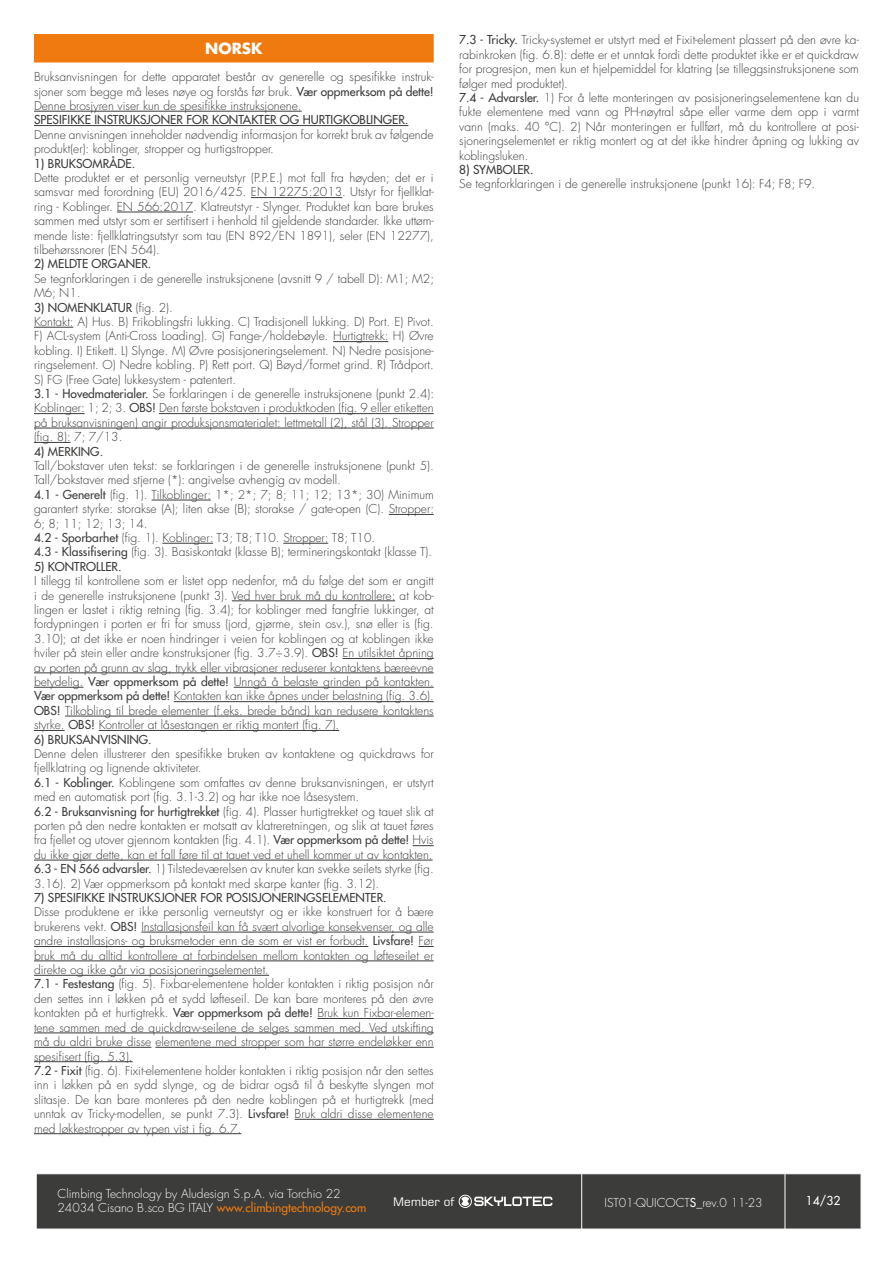
<style>
.page{position:relative;width:893px;height:1263px;background:#fff}
.page>*{position:absolute;margin:0;border:0;box-sizing:border-box;transform-origin:0 0}
.t1{font:700 15px "Futura LTW1 G";color:#fff}
.t2{font:300 12px/14.4px "Futura LTW1 G";color:#3c3c3b}
.t3{font:500 12px "Futura LTW1 G";color:#3c3c3b}
.t4{font:300 12px/14.4px "Futura LTW1 G";color:#fff}
.t5{font:500 12px "Futura LTW1 G";color:#fff}
.t6{font:11.7px "Square 721 BT";color:#fff}
.s1{font-weight:500}
.s2{font-weight:500;color:#ef7b10}
</style>
<div class="page">
<div style="left:37px;top:1174px;width:824px;height:55px;background:#3c3c3b"></div>
<hr style="left:581px;top:1174px;width:1px;height:55px;background:#fff">
<hr style="left:785px;top:1174px;width:1px;height:55px;background:#fff">
<div style="left:34px;top:34px;width:400px;height:29px;background:#ef7b10"></div>
<hr style="left:34px;top:111px;width:268px;height:1px;background:#3c3c3b">
<hr style="left:34px;top:125px;width:374px;height:1px;background:#3c3c3b">
<hr style="left:251px;top:197px;width:91px;height:1px;background:#3c3c3b">
<hr style="left:117px;top:212px;width:76px;height:1px;background:#3c3c3b">
<hr style="left:34px;top:327px;width:39px;height:1px;background:#3c3c3b">
<hr style="left:333px;top:341px;width:55px;height:1px;background:#3c3c3b">
<hr style="left:34px;top:413px;width:51px;height:1px;background:#3c3c3b">
<hr style="left:159px;top:413px;width:275px;height:1px;background:#3c3c3b">
<hr style="left:34px;top:428px;width:400px;height:1px;background:#3c3c3b">
<hr style="left:34px;top:442px;width:37px;height:1px;background:#3c3c3b">
<hr style="left:152px;top:500px;width:59px;height:1px;background:#3c3c3b">
<hr style="left:389px;top:514px;width:45px;height:1px;background:#3c3c3b">
<hr style="left:163px;top:543px;width:50px;height:1px;background:#3c3c3b">
<hr style="left:283px;top:543px;width:45px;height:1px;background:#3c3c3b">
<hr style="left:232px;top:601px;width:163px;height:1px;background:#3c3c3b">
<hr style="left:342px;top:658px;width:92px;height:1px;background:#3c3c3b">
<hr style="left:34px;top:673px;width:400px;height:1px;background:#3c3c3b">
<hr style="left:34px;top:687px;width:49px;height:1px;background:#3c3c3b">
<hr style="left:234px;top:687px;width:200px;height:1px;background:#3c3c3b">
<hr style="left:174px;top:701px;width:260px;height:1px;background:#3c3c3b">
<hr style="left:65px;top:716px;width:369px;height:1px;background:#3c3c3b">
<hr style="left:34px;top:730px;width:31px;height:1px;background:#3c3c3b">
<hr style="left:99px;top:730px;width:240px;height:1px;background:#3c3c3b">
<svg style="left:413px;top:845px;width:21px;height:1px"></svg>
<hr style="left:34px;top:860px;width:399px;height:1px;background:#3c3c3b">
<hr style="left:141px;top:932px;width:293px;height:1px;background:#3c3c3b">
<hr style="left:34px;top:946px;width:334px;height:1px;background:#3c3c3b">
<svg style="left:418px;top:946px;width:16px;height:1px"></svg>
<hr style="left:34px;top:961px;width:400px;height:1px;background:#3c3c3b">
<hr style="left:34px;top:975px;width:235px;height:1px;background:#3c3c3b">
<hr style="left:317px;top:1018px;width:117px;height:1px;background:#3c3c3b">
<hr style="left:34px;top:1033px;width:400px;height:1px;background:#3c3c3b">
<hr style="left:34px;top:1047px;width:117px;height:1px;background:#3c3c3b">
<hr style="left:155px;top:1047px;width:279px;height:1px;background:#3c3c3b">
<hr style="left:34px;top:1061px;width:99px;height:1px;background:#3c3c3b">
<hr style="left:295px;top:1119px;width:139px;height:1px;background:#3c3c3b">
<hr style="left:34px;top:1133px;width:207px;height:1px;background:#3c3c3b">
<svg style="left:458px;top:1194px;width:94px;height:15px"></svg>
<p class="t1" style="left:205px;top:35px;width:59px">NORSK</p>
<p class="t2" style="left:34px;top:69px;width:401px;text-align:justify">Bruksanvisningen for dette apparatet består av generelle og spesifikke instruk&shy;sjoner som begge må leses nøye og forstås før bruk. <span class="s1">Vær oppmerksom på dette!<br></span>Denne brosjyren viser kun de spesifikke instruksjonene.</p>
<p class="t3" style="left:34px;top:110px;width:376px">SPESIFIKKE INSTRUKSJONER FOR KONTAKTER OG HURTIGKOBLINGER.</p>
<p class="t2" style="left:34px;top:126px;width:401px">Denne anvisningen inneholder nødvendig informasjon for korrekt bruk av følgende produkt(er): koblinger, stropper og hurtigstropper.</p>
<p class="t3" style="left:34px;top:153px;width:103px">1) BRUKSOMRÅDE.</p>
<p class="t2" style="left:34px;top:170px;width:401px;text-align:justify">Dette produktet er et personlig verneutstyr (P.P.E.) mot fall fra høyden; det er i samsvar med forordning (EU) 2016/425. EN 12275:2013. Utstyr for fjellklat&shy;ring - Koblinger. EN 566:2017. Klatreutstyr - Slynger. Produktet kan bare brukes sammen med utstyr som er sertifisert i henhold til gjeldende standarder. Ikke uttøm&shy;mende liste: fjellklatringsutstyr som tau (EN 892/EN 1891), seler (EN 12277), tilbehørssnorer (EN 564).</p>
<p class="t3" style="left:34px;top:254px;width:119px">2) MELDTE ORGANER.</p>
<p class="t2" style="left:34px;top:270px;width:402px">Se tegnforklaringen i de generelle instruksjonene (avsnitt 9 / tabell D): M1; M2;<br>M6; N1.</p>
<p class="t2" style="left:34px;top:299px;width:402px"><span class="s1">3) NOMENKLATUR</span> (fig. 2).<br>Kontakt: A) Hus. B) Frikoblingsfri lukking. C) Tradisjonell lukking. D) Port. E) Pivot.<br>F) ACL-system (Anti-Cross Loading). G) Fange-/holdebøyle. Hurtigtrekk: H) Øvre kobling. I) Etikett. L) Slynge. M) Øvre posisjoneringselement. N) Nedre posisjone&shy;ringselement. O) Nedre kobling. P) Rett port. Q) Bøyd/formet grind. R) Trådport.<br>S) FG (Free Gate) lukkesystem - patentert.<br><span class="s1">3.1 - Hovedmaterialer.</span> Se forklaringen i de generelle instruksjonene (punkt 2.4):<br>Koblinger: 1; 2; 3. <span class="s1">OBS!</span> Den første bokstaven i produktkoden (fig. 9 eller etiketten på bruksanvisningen) angir produksjonsmaterialet: lettmetall (2), stål (3). Stropper (fig. 8): 7; 7/13.</p>
<p class="t3" style="left:34px;top:441px;width:71px">4) MERKING.</p>
<p class="t2" style="left:34px;top:458px;width:402px">Tall/bokstaver uten tekst: se forklaringen i de generelle instruksjonene (punkt 5).<br>Tall/bokstaver med stjerne (*): angivelse avhengig av modell.<br><span class="s1">4.1 - Generelt</span> (fig. 1). Tilkoblinger: 1*; 2*; 7; 8; 11; 12; 13*; 30) Minimum garantert styrke: storakse (A); liten akse (B); storakse / gate-open (C). Stropper:<br>6; 8; 11; 12; 13; 14.<br><span class="s1">4.2 - Sporbarhet</span> (fig. 1). Koblinger: T3; T8; T10. Stropper: T8; T10.<br><span class="s1">4.3 - Klassifisering</span> (fig. 3). Basiskontakt (klasse B); termineringskontakt (klasse T).</p>
<p class="t3" style="left:34px;top:556px;width:89px">5) KONTROLLER.</p>
<p class="t2" style="left:34px;top:573px;width:401px;text-align:justify">I tillegg til kontrollene som er listet opp nedenfor, må du følge det som er angitt i de generelle instruksjonene (punkt 3). Ved hver bruk må du kontrollere: at kob&shy;lingen er lastet i riktig retning (fig. 3.4); for koblinger med fangfrie lukkinger, at fordypningen i porten er fri for smuss (jord, gjørme, stein osv.), snø eller is (fig.<br>3.10); at det ikke er noen hindringer i veien for koblingen og at koblingen ikke hviler på stein eller andre konstruksjoner (fig. 3.7÷3.9). <span class="s1">OBS!</span> En utilsiktet åpning av porten på grunn av slag, trykk eller vibrasjoner reduserer kontaktens bæreevne betydelig. <span class="s1">Vær oppmerksom på dette!</span> Unngå å belaste grinden på kontakten.<br><span class="s1">Vær oppmerksom på dette!</span> Kontakten kan ikke åpnes under belastning (fig. 3.6).<br><span class="s1">OBS!</span> Tilkobling til brede elementer (f.eks. brede bånd) kan redusere kontaktens styrke. <span class="s1">OBS!</span> Kontroller at låsestangen er riktig montert (fig. 7).</p>
<p class="t3" style="left:34px;top:729px;width:119px">6) BRUKSANVISNING.</p>
<p class="t2" style="left:34px;top:746px;width:401px">Denne delen illustrerer den spesifikke bruken av kontaktene og quickdraws for fjellklatring og lignende aktiviteter.<br><span class="s1">6.1 - Koblinger.</span> Koblingene som omfattes av denne bruksanvisningen, er utstyrt med en automatisk port (fig. 3.1-3.2) og har ikke noe låsesystem.<br><span class="s1">6.2 - Bruksanvisning for hurtigtrekket</span> (fig. 4). Plasser hurtigtrekket og tauet slik at porten på den nedre kontakten er motsatt av klatreretningen, og slik at tauet føres fra fjellet og utover gjennom kontakten (fig. 4.1). <span class="s1">Vær oppmerksom på dette!</span> Hvis du ikke gjør dette, kan et fall føre til at tauet ved et uhell kommer ut av kontakten.<br><span class="s1">6.3 - EN 566 advarsler.</span> 1) Tilstedeværelsen av knuter kan svekke seilets styrke (fig.<br>3.16). 2) Vær oppmerksom på kontakt med skarpe kanter (fig. 3.12).</p>
<p class="t3" style="left:34px;top:888px;width:354px">7) SPESIFIKKE INSTRUKSJONER FOR POSISJONERINGSELEMENTER.</p>
<p class="t2" style="left:34px;top:904px;width:401px">Disse produktene er ikke personlig verneutstyr og er ikke konstruert for å bære brukerens vekt. <span class="s1">OBS!</span> Installasjonsfeil kan få svært alvorlige konsekvenser, og alle andre installasjons- og bruksmetoder enn de som er vist er forbudt. <span class="s1">Livsfare!</span> Før bruk må du alltid kontrollere at forbindelsen mellom kontakten og løfteseilet er direkte og ikke går via posisjoneringselementet.<br><span class="s1">7.1 - Festestang</span> (fig. 5). Fixbar-elementene holder kontakten i riktig posisjon når den settes inn i løkken på et sydd løfteseil. De kan bare monteres på den øvre kontakten på et hurtigtrekk. <span class="s1">Vær oppmerksom på dette!</span> Bruk kun Fixbar-elemen&shy;tene sammen med de quickdraw-seilene de selges sammen med. Ved utskifting må du aldri bruke disse elementene med stropper som har større endeløkker enn spesifisert (fig. 5.3).<br><span class="s1">7.2 - Fixit</span> (fig. 6). Fixit-elementene holder kontakten i riktig posisjon når den settes inn i løkken på en sydd slynge, og de bidrar også til å beskytte slyngen mot slitasje. De kan bare monteres på den nedre koblingen på et hurtigtrekk (med unntak av Tricky-modellen, se punkt 7.3). <span class="s1">Livsfare!</span> Bruk aldri disse elementene med løkkestropper av typen vist i fig. 6.7.</p>
<p class="t2" style="left:459px;top:32px;width:401px"><span class="s1">7.3 - Tricky.</span> Tricky-systemet er utstyrt med et Fixit-element plassert på den øvre ka&shy;rabinkroken (fig. 6.8): dette er et unntak fordi dette produktet ikke er et quickdraw for progresjon, men kun et hjelpemiddel for klatring (se tilleggsinstruksjonene som følger med produktet).<br><span class="s1">7.4 - Advarsler.</span> 1) For å lette monteringen av posisjoneringselementene kan du fukte elementene med vann og PH-nøytral såpe eller varme dem opp i varmt vann (maks. 40 °C). 2) Når monteringen er fullført, må du kontrollere at posi&shy;sjoneringselementet er riktig montert og at det ikke hindrer åpning og lukking av koblingsluken.</p>
<p class="t3" style="left:459px;top:160px;width:76px">8) SYMBOLER.</p>
<p class="t2" style="left:459px;top:176px;width:357px">Se tegnforklaringen i de generelle instruksjonene (punkt 16): F4; F8; F9.</p>
<p class="t4" style="left:58px;top:1185px;width:310px">Climbing Technology by Aludesign S.p.A. via Torchio 22<br>24034 Cisano B.sco BG ITALY <span class="s2">www.climbingtechnology.com</span></p>
<p class="t4" style="left:605px;top:1194px;width:160px">IST01-QUICOCT<span class="s1">S</span>_rev.0 11-23</p>
<p class="t5" style="left:806px;top:1191px;width:36px">14/32</p>
<p class="t6" style="left:393px;top:1194px;width:63px">Member of</p>
</div>
